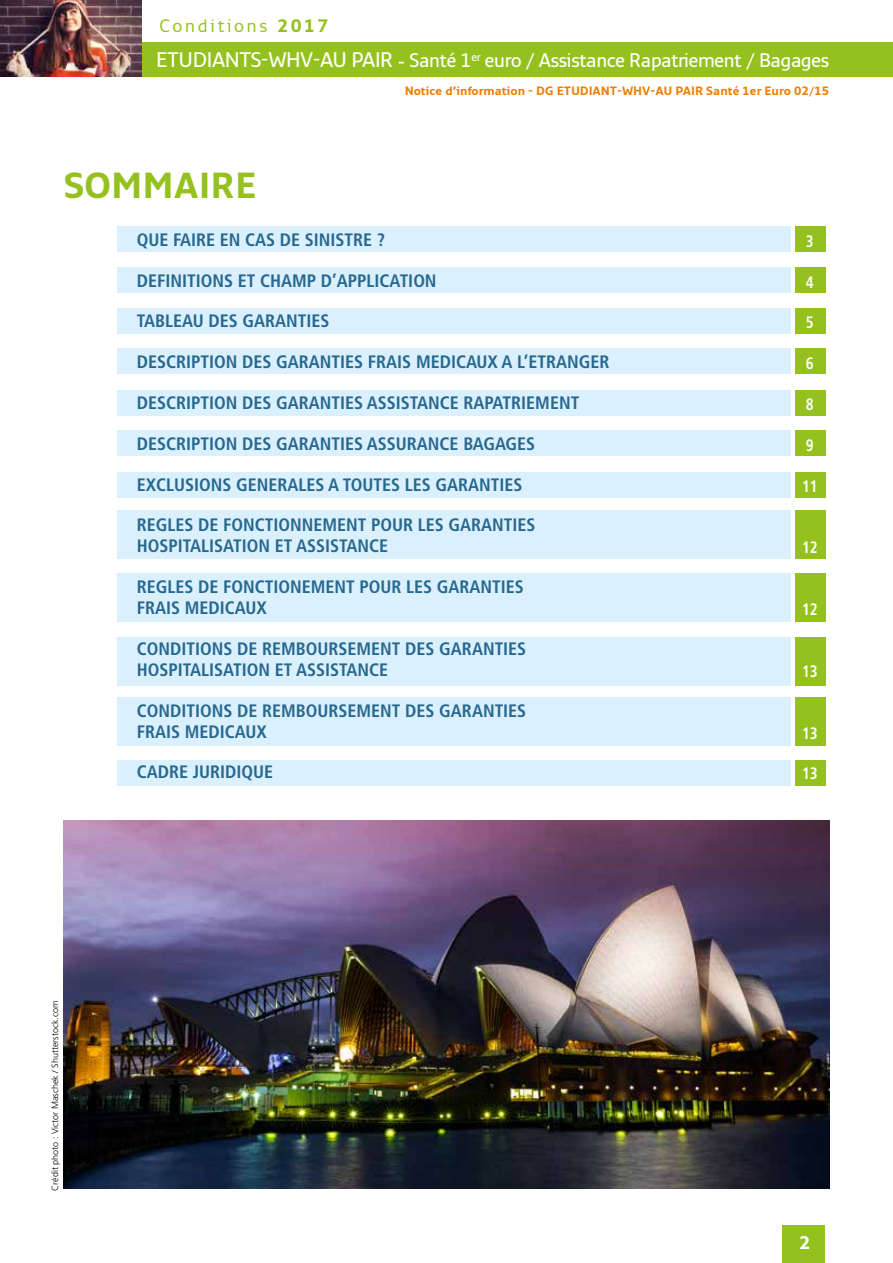
<style>
.page{position:relative;width:893px;height:1263px;background:#fff}
.page>*{position:absolute;margin:0;border:0;box-sizing:border-box;transform-origin:0 0}
.t1{font:700 36px "Monitor";color:#95c11f}
.t2{font:600 19.5px "Monitor";letter-spacing:-.02em;color:#fff}
.t3{font:700 18.15px "Monitor";color:#fff}
.t4{font:700 condensed 18px/21px "Frutiger LT Std";color:#27688f}
.t5{font:18px "Monitor";letter-spacing:.14em;color:#95c11f}
.t6{font:700 condensed 16.5px "Frutiger LT Std";letter-spacing:-.02em;color:#fff;scale:.92 1}
.t7{font:700 12px "Monitor";color:#ef7d00}
.t8{font:300 9px "Frutiger LT Std";color:#000}
.s1{font-weight:700}
.s2{font-size:21px}
</style>
<div class="page">
<div style="left:118px;top:226px;width:673px;height:26px;background:#dbf0fd"></div>
<div style="left:795px;top:226px;width:30px;height:26px;background:#95c11f"></div>
<div style="left:118px;top:267px;width:673px;height:26px;background:#dbf0fd"></div>
<div style="left:795px;top:267px;width:30px;height:26px;background:#95c11f"></div>
<div style="left:118px;top:308px;width:673px;height:25px;background:#dbf0fd"></div>
<div style="left:795px;top:308px;width:30px;height:25px;background:#95c11f"></div>
<div style="left:118px;top:349px;width:673px;height:25px;background:#dbf0fd"></div>
<div style="left:795px;top:349px;width:30px;height:25px;background:#95c11f"></div>
<div style="left:118px;top:390px;width:673px;height:26px;background:#dbf0fd"></div>
<div style="left:795px;top:390px;width:30px;height:26px;background:#95c11f"></div>
<div style="left:118px;top:430px;width:673px;height:26px;background:#dbf0fd"></div>
<div style="left:118px;top:472px;width:673px;height:25px;background:#dbf0fd"></div>
<div style="left:795px;top:430px;width:30px;height:26px;background:#95c11f"></div>
<div style="left:795px;top:472px;width:30px;height:25px;background:#95c11f"></div>
<div style="left:118px;top:760px;width:673px;height:25px;background:#dbf0fd"></div>
<div style="left:795px;top:760px;width:30px;height:25px;background:#95c11f"></div>
<div style="left:118px;top:510px;width:673px;height:49px;background:#dbf0fd"></div>
<div style="left:795px;top:510px;width:30px;height:49px;background:#95c11f"></div>
<div style="left:118px;top:573px;width:673px;height:49px;background:#dbf0fd"></div>
<div style="left:795px;top:573px;width:30px;height:49px;background:#95c11f"></div>
<div style="left:118px;top:637px;width:673px;height:49px;background:#dbf0fd"></div>
<div style="left:118px;top:697px;width:673px;height:49px;background:#dbf0fd"></div>
<div style="left:795px;top:637px;width:30px;height:49px;background:#95c11f"></div>
<div style="left:795px;top:697px;width:30px;height:49px;background:#95c11f"></div>
<img style="left:64px;top:820px;width:765px;height:369px">
<div style="left:0;top:43px;width:893px;height:34px;background:#95c11f"></div>
<div style="left:783px;top:1225px;width:42px;height:38px;background:#95c11f"></div>
<img style="left:0;top:0;width:141px;height:77px">
<p class="t5" style="left:159px;top:14px;width:171px">Conditions <span class="s1">2017</span></p>
<p class="t2" style="left:156px;top:48px;width:674px"><span class="s2">ETUDIANTS-WHV-AU PAIR -</span> Santé 1<sup>er</sup> euro / Assistance Rapatriement / Bagages</p>
<p class="t7" style="left:405px;top:83px;width:426px">Notice d’information - DG ETUDIANT-WHV-AU PAIR Santé 1er Euro 02/15</p>
<h1 class="t1" style="left:64px;top:163px;width:194px">SOMMAIRE</h1>
<p class="t4" style="left:137px;top:229px;width:250px">QUE FAIRE EN CAS DE SINISTRE ?</p>
<p class="t4" style="left:137px;top:270px;width:301px">DEFINITIONS ET CHAMP D’APPLICATION</p>
<p class="t4" style="left:137px;top:311px;width:194px">TABLEAU DES GARANTIES</p>
<p class="t4" style="left:137px;top:351px;width:474px">DESCRIPTION DES GARANTIES FRAIS MEDICAUX A L’ETRANGER</p>
<p class="t4" style="left:137px;top:392px;width:444px">DESCRIPTION DES GARANTIES ASSISTANCE RAPATRIEMENT</p>
<p class="t4" style="left:137px;top:433px;width:400px">DESCRIPTION DES GARANTIES ASSURANCE BAGAGES</p>
<p class="t4" style="left:137px;top:474px;width:387px">EXCLUSIONS GENERALES A TOUTES LES GARANTIES</p>
<p class="t4" style="left:137px;top:515px;width:400px">REGLES DE FONCTIONNEMENT POUR LES GARANTIES<br>HOSPITALISATION ET ASSISTANCE</p>
<p class="t4" style="left:137px;top:576px;width:389px">REGLES DE FONCTIONEMENT POUR LES GARANTIES<br>FRAIS MEDICAUX</p>
<p class="t4" style="left:137px;top:638px;width:391px">CONDITIONS DE REMBOURSEMENT DES GARANTIES<br>HOSPITALISATION ET ASSISTANCE</p>
<p class="t4" style="left:137px;top:700px;width:391px">CONDITIONS DE REMBOURSEMENT DES GARANTIES<br>FRAIS MEDICAUX</p>
<p class="t4" style="left:137px;top:762px;width:138px">CADRE JURIDIQUE</p>
<p class="t8" style="left:50px;top:1191px;width:191px;rotate:-90deg">Crédit photo : Victor Maschek / Shutterstock.com</p>
<p class="t6" style="left:806px;top:231px;width:10px">3</p>
<p class="t6" style="left:806px;top:272px;width:10px">4</p>
<p class="t6" style="left:806px;top:313px;width:10px">5</p>
<p class="t6" style="left:806px;top:354px;width:10px">6</p>
<p class="t6" style="left:806px;top:394px;width:10px">8</p>
<p class="t6" style="left:806px;top:435px;width:10px">9</p>
<p class="t6" style="left:802px;top:476px;width:18px">11</p>
<p class="t6" style="left:802px;top:538px;width:18px">12</p>
<p class="t6" style="left:802px;top:600px;width:18px">12</p>
<p class="t6" style="left:802px;top:661px;width:18px">13</p>
<p class="t6" style="left:802px;top:723px;width:18px">13</p>
<p class="t6" style="left:802px;top:764px;width:18px">13</p>
<p class="t3" style="left:799px;top:1232px;width:13px">2</p>
</div>
